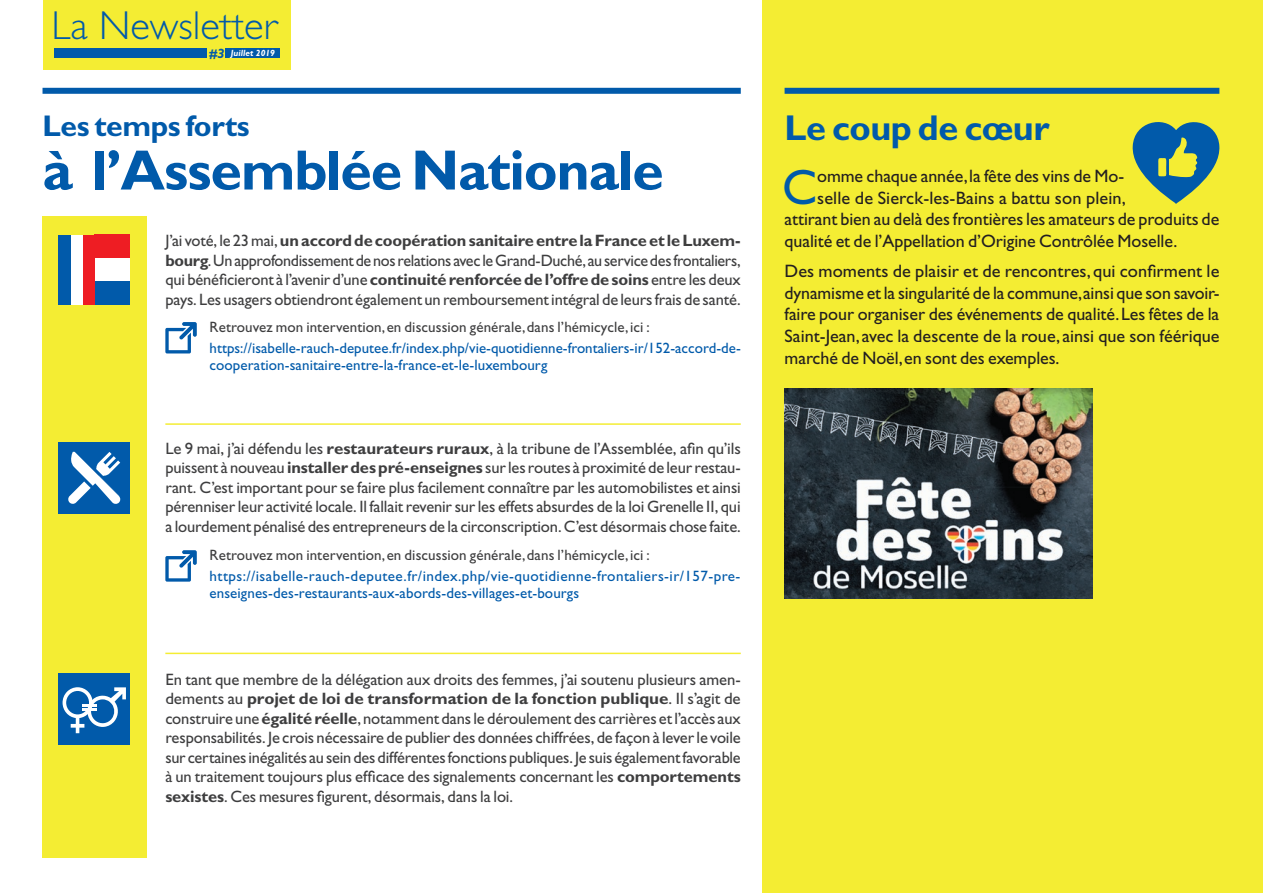
<style>
.page{position:relative;width:1263px;height:893px;background:#fff}
.page>*{position:absolute;margin:0;border:0;box-sizing:border-box;transform-origin:0 0}
.t1{font:700 57px "Gill Sans Std";letter-spacing:-.02em;color:#015aaa}
.t2{font:49.65px "Gill Sans Std";color:#015aaa}
.t3{font:300 40.5px "Gill Sans Std";color:#015aaa}
.t4{font:700 36px "Gill Sans Std";letter-spacing:-.015em;color:#015aaa}
.t5{font:700 30px "Gill Sans Std";letter-spacing:-.015em;color:#015aaa}
.t6{font:18px/21.6px "Gill Sans Std";letter-spacing:-.005em;color:#231f20;text-align:justify}
.t7{font:16.5px/19.5px "Gill Sans Std";letter-spacing:-.01em;color:#3e3e3f;text-align:justify}
.t8{font:15px/16.5px "Gill Sans Std";letter-spacing:.005em;color:#015aaa}
.t9{font:15px/16.5px "Gill Sans Std";letter-spacing:.03em;color:#015aaa}
.t10{font:15px "Gill Sans Std";letter-spacing:.005em;color:#3e3e3f}
.t11{font:italic 700 13.5px "Gill Sans Std";color:#015aaa}
.t12{font:italic 700 9px "Gill Sans Std";color:#fff}
.s1{font-weight:700}
</style>
<div class="page">
<div style="left:43px;top:217px;width:104px;height:641px;background:#f4ed33"></div>
<div style="left:762px;top:0;width:501px;height:893px;background:#f4ed33"></div>
<div style="left:43px;top:88px;width:698px;height:6px;background:#015aaa"></div>
<hr style="left:165px;top:423px;width:576px;height:2px;background:#f4ed33">
<hr style="left:165px;top:653px;width:576px;height:1px;background:#f4ed33">
<img style="left:784px;top:388px;width:309px;height:211px">
<div style="left:95px;top:258px;width:35px;height:23px;background:#fff"></div>
<div style="left:95px;top:235px;width:35px;height:23px;background:#ee1d23"></div>
<div style="left:95px;top:281px;width:35px;height:24px;background:#015aaa"></div>
<div style="left:83px;top:235px;width:12px;height:70px;background:#ee1d23"></div>
<div style="left:71px;top:235px;width:12px;height:70px;background:#fff"></div>
<div style="left:59px;top:235px;width:12px;height:70px;background:#015aaa"></div>
<div style="left:59px;top:442px;width:71px;height:71px;background:#015aaa"></div>
<svg style="left:68px;top:452px;width:53px;height:52px"></svg>
<div style="left:59px;top:674px;width:71px;height:71px;background:#015aaa"></div>
<svg style="left:63px;top:687px;width:63px;height:46px"></svg>
<hr style="left:82px;top:708px;width:15px;height:3px;background:#fff">
<div style="left:784px;top:88px;width:435px;height:6px;background:#015aaa"></div>
<svg style="left:1132px;top:122px;width:88px;height:82px"></svg>
<div style="left:43px;top:0;width:247px;height:70px;background:#f4ed33"></div>
<div style="left:54px;top:48px;width:152px;height:10px;background:#015aaa"></div>
<div style="left:226px;top:48px;width:54px;height:10px;background:#015aaa"></div>
<svg style="left:165px;top:322px;width:32px;height:31px"></svg>
<svg style="left:165px;top:550px;width:32px;height:32px"></svg>
<p class="t3" style="left:52px;top:3px;width:227px">La Newsletter</p>
<p class="t11" style="left:210px;top:45px;width:17px">#3</p>
<p class="t12" style="left:231px;top:48px;width:46px">Juillet 2019</p>
<p class="t5" style="left:43px;top:108px;width:209px">Les temps forts</p>
<p class="t1" style="left:43px;top:137px;width:623px">à l’Assemblée Nationale</p>
<p class="t7" style="left:165px;top:231px;width:577px">J’ai voté, le 23 mai, <span class="s1">un accord de coopération sanitaire entre la France et le Luxem&shy;bourg</span>. Un approfondissement de nos relations avec le Grand-Duché, au service des frontaliers, qui bénéficieront à l’avenir d’une <span class="s1">continuité renforcée de l’offre de soins</span> entre les deux pays. Les usagers obtiendront également un remboursement intégral de leurs frais de santé.</p>
<p class="t10" style="left:210px;top:319px;width:442px">Retrouvez mon intervention, en discussion générale, dans l’hémicycle, ici :</p>
<p class="t8" style="left:210px;top:340px;width:533px">https://isabelle-rauch-deputee.fr/index.php/vie-quotidienne-frontaliers-ir/152-accord-de&shy;cooperation-sanitaire-entre-la-france-et-le-luxembourg</p>
<p class="t7" style="left:165px;top:438px;width:577px">Le 9 mai, j’ai défendu les <span class="s1">restaurateurs ruraux</span>, à la tribune de l’Assemblée, afin qu’ils puissent à nouveau <span class="s1">installer des pré-enseignes</span> sur les routes à proximité de leur restau&shy;rant. C’est important pour se faire plus facilement connaître par les automobilistes et ainsi pérenniser leur activité locale. Il fallait revenir sur les effets absurdes de la loi Grenelle II, qui a lourdement pénalisé des entrepreneurs de la circonscription. C’est désormais chose faite.</p>
<p class="t10" style="left:210px;top:547px;width:442px">Retrouvez mon intervention, en discussion générale, dans l’hémicycle, ici :</p>
<p class="t9" style="left:210px;top:568px;width:532px">https://isabelle-rauch-deputee.fr/index.php/vie-quotidienne-frontaliers-ir/157-pre&shy;enseignes-des-restaurants-aux-abords-des-villages-et-bourgs</p>
<p class="t7" style="left:165px;top:670px;width:577px">En tant que membre de la délégation aux droits des femmes, j’ai soutenu plusieurs amen&shy;dements au <span class="s1">projet de loi de transformation de la fonction publique</span>. Il s’agit de construire une <span class="s1">égalité réelle</span>, notamment dans le déroulement des carrières et l’accès aux responsabilités. Je crois nécessaire de publier des données chiffrées, de façon à lever le voile sur certaines inégalités au sein des différentes fonctions publiques. Je suis également favorable à un traitement toujours plus efficace des signalements concernant les <span class="s1">comportements sexistes</span>. Ces mesures figurent, désormais, dans la loi.</p>
<p class="t4" style="left:784px;top:106px;width:266px">Le coup de cœur</p>
<p class="t2" style="left:782px;top:159px;width:37px">C</p>
<p class="t6" style="left:817px;top:165px;width:308px">omme chaque année, la fête des vins de Mo-</p>
<p class="t6" style="left:817px;top:187px;width:310px">selle de Sierck-les-Bains a battu son plein,</p>
<p class="t6" style="left:784px;top:209px;width:436px">attirant bien au delà des frontières les amateurs de produits de</p>
<p class="t6" style="left:784px;top:230px;width:394px">qualité et de l’Appellation d’Origine Contrôlée Moselle.</p>
<p class="t6" style="left:784px;top:260px;width:437px">Des moments de plaisir et de rencontres, qui confirment le dynamisme et la singularité de la commune,ainsi que son savoir&shy;faire pour organiser des événements de qualité. Les fêtes de la Saint-Jean, avec la descente de la roue, ainsi que son féérique marché de Noël, en sont des exemples.</p>
</div>
